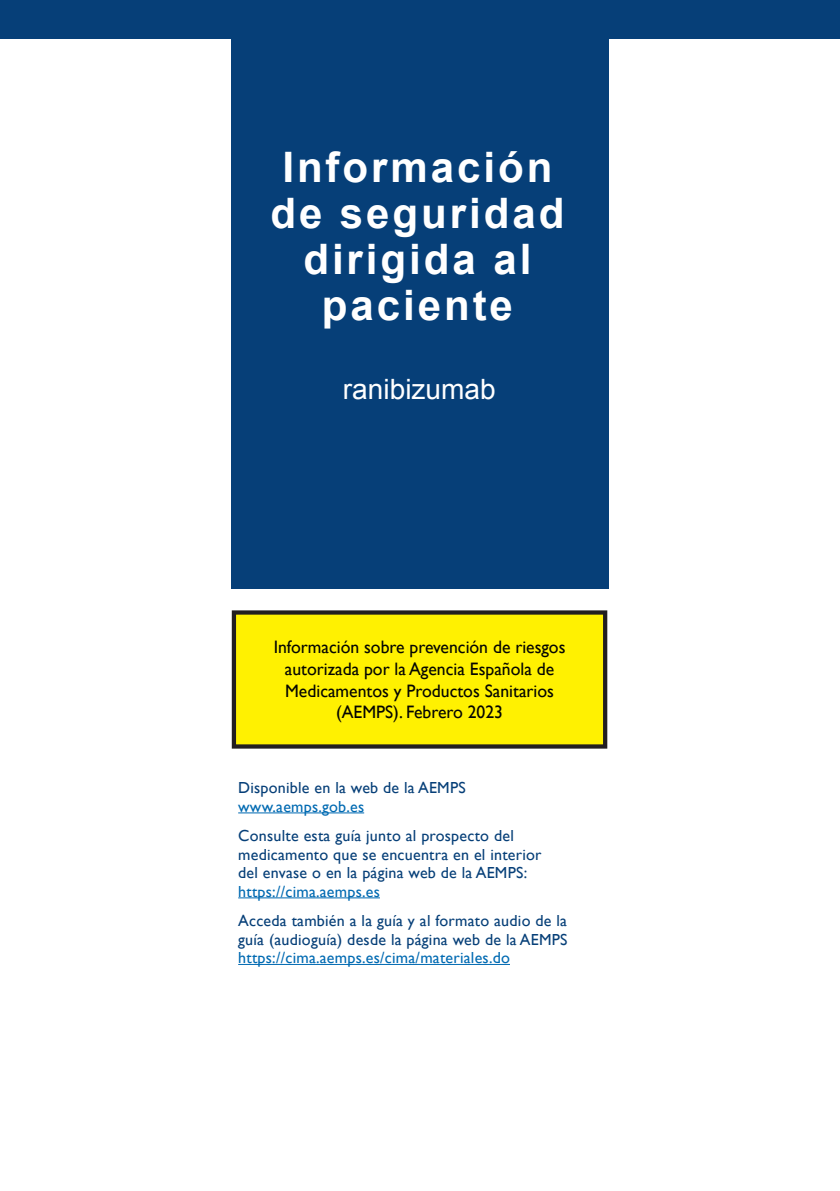
<style>
.page{position:relative;width:840px;height:1191px;background:#fff}
.page>*{position:absolute;margin:0;border:0;box-sizing:border-box;transform-origin:0 0}
.Arial_21_titulo{font:700 42px/46px "Arial";letter-spacing:.07em;color:#fff;text-align:center}
.Arial_14_WH{font:28px "Arial";color:#fff}
.Note_9_Yw{font:18px/21.6px "Gill Sans";color:#040503;text-align:center}
.Note_8_Bk{font:16px/18.4px "Gill Sans";letter-spacing:.015em;color:#063f78}
.s1{color:#006ab2}
</style>
<div class="page">
<div style="left:232px;top:17px;width:376px;height:572px;background:#063f78"></div>
<hr style="left:238px;top:812px;width:126px;height:1px;background:#006ab2">
<hr style="left:238px;top:897px;width:142px;height:1px;background:#006ab2">
<hr style="left:238px;top:964px;width:271px;height:1px;background:#006ab2">
<div style="left:234px;top:612px;width:371px;height:134px;background:#fff101"></div>
<div style="left:232px;top:610px;width:375px;height:138px;border:4px solid #231f20"></div>
<div style="left:0;top:0;width:839px;height:38px;background:#063f78"></div>
<p class="Arial_21_titulo" style="left:270px;top:145px;width:295px">Información de seguridad dirigida al paciente</p>
<p class="Arial_14_WH" style="left:342px;top:371px;width:154px">ranibizumab</p>
<p class="Note_9_Yw" style="left:273px;top:636px;width:293px">Información sobre prevención de riesgos autorizada por la Agencia Española de Medicamentos y Productos Sanitarios (AEMPS). Febrero 2023</p>
<p class="Note_8_Bk" style="left:238px;top:778px;width:229px">Disponible en la web de la AEMPS <span class="s1">www.aemps.gob.es</span></p>
<p class="Note_8_Bk" style="left:238px;top:826px;width:305px">Consulte esta guía junto al prospecto del medicamento que se encuentra en el interior del envase o en la página web de la AEMPS: <span class="s1">https://cima.aemps.es</span></p>
<p class="Note_8_Bk" style="left:238px;top:911px;width:331px;text-align:justify">Acceda también a la guía y al formato audio de la guía (audioguía) desde la página web de la AEMPS <span class="s1">https://cima.aemps.es/cima/materiales.do</span></p>
</div>
